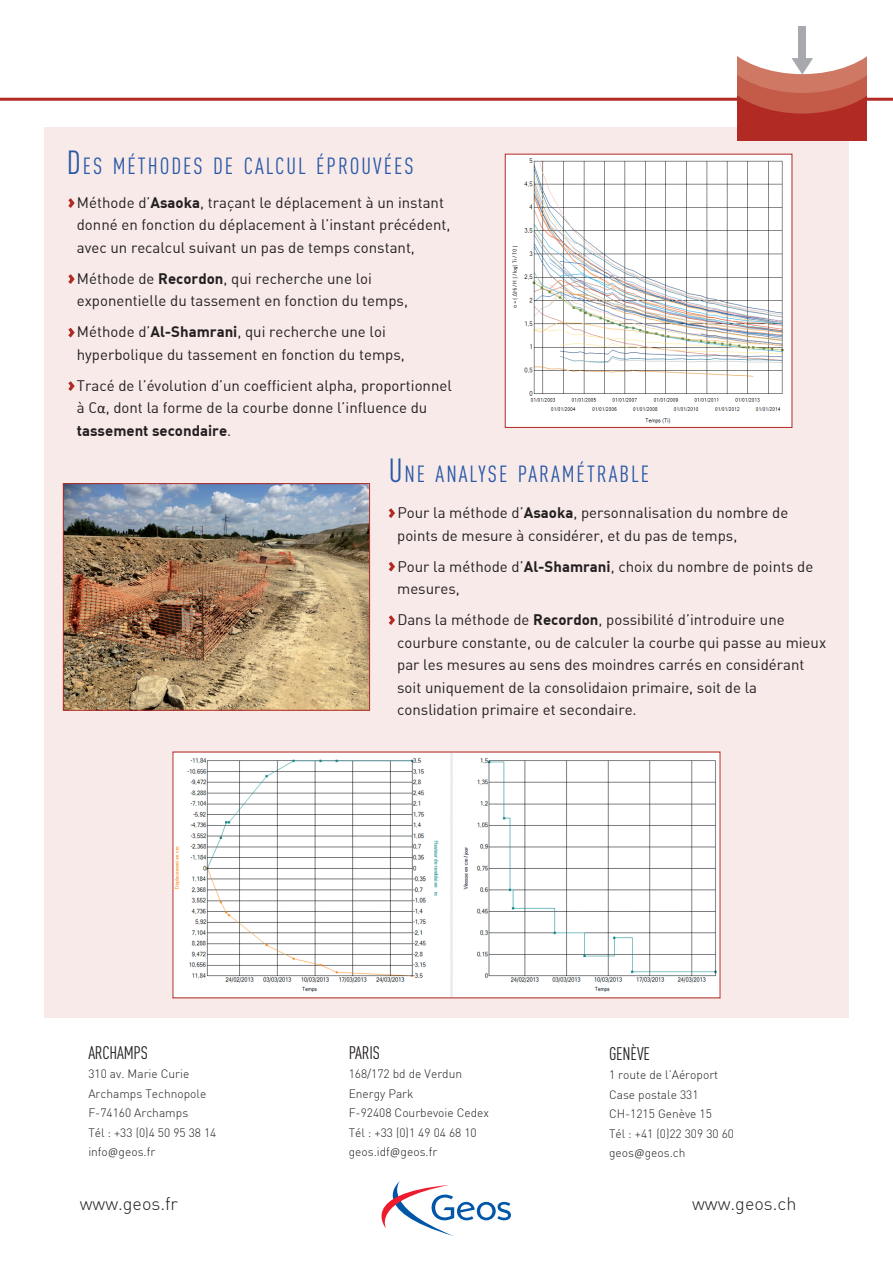
<style>
.page{position:relative;width:893px;height:1263px;background:#fff}
.page>*{position:absolute;margin:0;border:0;box-sizing:border-box;transform-origin:0 0}
.t1{font:23.1px "DIN Cond";letter-spacing:.085em;color:#2a58a7}
.t2{font:300 18px "DIN";color:#231f20}
.t3{font:18px "DIN Cond";letter-spacing:-.01em;color:#231f20}
.t4{font:15px/22.5px "DIN Alternate";color:#231f20}
.t5{font:300 12px/19.5px "DIN";color:#231f20}
.s1{font-size:33px}
.s2{font-weight:700}
.s3{font-family:"Calibri"}
</style>
<div class="page">
<div style="left:44px;top:128px;width:805px;height:890px;background:#f7eae9"></div>
<hr style="left:0;top:98px;width:893px;height:3px;background:#b12a24">
<svg style="left:381px;top:1181px;width:130px;height:55px"></svg>
<div style="left:798px;top:26px;width:8px;height:35px;background:#a8a9ad"></div>
<svg style="left:738px;top:56px;width:129px;height:84px;background:#c6665a"></svg>
<img style="left:507px;top:156px;width:283px;height:270px">
<div style="left:505px;top:154px;width:287px;height:274px;border:1px solid #b12a24"></div>
<img style="left:65px;top:485px;width:303px;height:224px">
<div style="left:63px;top:483px;width:307px;height:228px;border:1px solid #b12a24"></div>
<img style="left:175px;top:754px;width:543px;height:242px">
<svg style="left:68px;top:198px;width:7px;height:10px"></svg>
<svg style="left:68px;top:274px;width:7px;height:10px"></svg>
<svg style="left:68px;top:327px;width:7px;height:11px"></svg>
<svg style="left:68px;top:381px;width:7px;height:10px"></svg>
<svg style="left:388px;top:508px;width:7px;height:10px"></svg>
<svg style="left:388px;top:562px;width:7px;height:10px"></svg>
<svg style="left:388px;top:615px;width:7px;height:10px"></svg>
<h1 class="t1" style="left:67px;top:152px;width:348px"><span class="s1">D</span>ES MÉTHODES DE CALCUL ÉPROUVÉES</h1>
<p class="t4" style="left:77px;top:191px;width:375px">Méthode d’<span class="s2">Asaoka</span>, traçant le déplacement à un instant donné en fonction du déplacement à l’instant précédent, avec un recalcul suivant un pas de temps constant,</p>
<p class="t4" style="left:77px;top:267px;width:333px">Méthode de <span class="s2">Recordon</span>, qui recherche une loi exponentielle du tassement en fonction du temps,</p>
<p class="t4" style="left:77px;top:320px;width:330px">Méthode d’<span class="s2">Al-Shamrani</span>, qui recherche une loi hyperbolique du tassement en fonction du temps,</p>
<p class="t4" style="left:77px;top:374px;width:377px">Tracé de l’évolution d’un coefficient alpha, proportionnel à C<span class="s3">α</span>, dont la forme de la courbe donne l’influence du <span class="s2">tassement secondaire</span>.</p>
<h1 class="t1" style="left:389px;top:461px;width:262px"><span class="s1">U</span> NE ANALYSE PARAMÉTRABLE</h1>
<p class="t4" style="left:397px;top:501px;width:393px">Pour la méthode d’<span class="s2">Asaoka</span>, personnalisation du nombre de points de mesure à considérer, et du pas de temps,</p>
<p class="t4" style="left:397px;top:555px;width:418px">Pour la méthode d’<span class="s2">Al-Shamrani</span>, choix du nombre de points de mesures,</p>
<p class="t4" style="left:397px;top:608px;width:430px">Dans la méthode de <span class="s2">Recordon</span>, possibilité d’introduire une courbure constante, ou de calculer la courbe qui passe au mieux par les mesures au sens des moindres carrés en considérant soit uniquement de la consolidaion primaire, soit de la conslidation primaire et secondaire.</p>
<p class="t3" style="left:88px;top:1042px;width:61px">ARCHAMPS</p>
<p class="t5" style="left:88px;top:1064px;width:130px">310 av. Marie Curie<br>Archamps Technopole<br>F-74160 Archamps<br>Tél : +33 (0)4 50 95 38 14 info<span class="s3">@</span>geos.fr</p>
<p class="t3" style="left:349px;top:1042px;width:33px">PARIS</p>
<p class="t5" style="left:349px;top:1064px;width:142px">168/172 bd de Verdun<br>Energy Park<br>F-92408 Courbevoie Cedex<br>Tél : +33 (0)1 49 04 68 10 geos.idf<span class="s3">@</span>geos.fr</p>
<p class="t3" style="left:609px;top:1043px;width:43px">GENÈVE</p>
<p class="t5" style="left:609px;top:1065px;width:127px">1 route de l’Aéroport<br>Case postale 331<br>CH-1215 Genève 15<br>Tél : +41 (0)22 309 30 60 geos<span class="s3">@</span>geos.ch</p>
<p class="t2" style="left:80px;top:1193px;width:100px">www.geos.fr</p>
<p class="t2" style="left:692px;top:1193px;width:106px">www.geos.ch</p>
</div>
